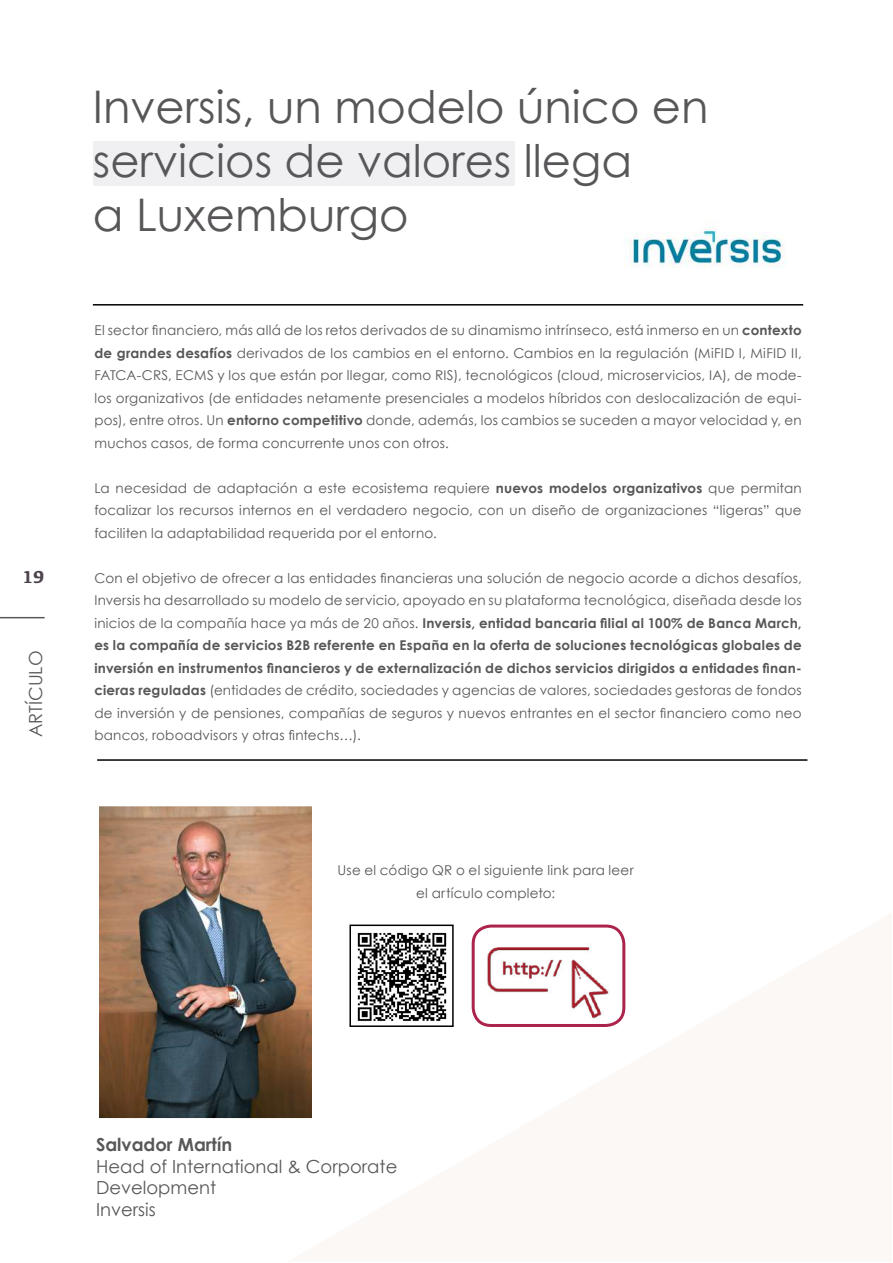
<style>
.page{position:relative;width:893px;height:1263px;background:#fff}
.page>*{position:absolute;margin:0;border:0;box-sizing:border-box;transform-origin:0 0}
.t1{font:45px/54px "Century Gothic";color:#585658}
.t2{font:18px/21.6px "Century Gothic";color:#58585a}
.t3{font:700 18px "Century Gothic";color:#58585a}
.t4{font:700 18px "Kefa";color:#4c434c}
.t5{font:13.5px/22.5px "Century Gothic";letter-spacing:.015em;color:#585658;text-align:justify}
.s1{font-weight:700}
</style>
<div class="page">
<hr style="left:93px;top:304px;width:710px;height:2px;background:#000">
<div style="left:93px;top:141px;width:421px;height:45px;background:#f0f0f2"></div>
<hr style="left:0;top:617px;width:45px;height:1px;background:#58585a">
<hr style="left:97px;top:759px;width:710px;height:2px;background:#000">
<svg style="left:349px;top:924px;width:277px;height:103px"></svg>
<img style="left:99px;top:808px;width:213px;height:308px">
<div style="left:83px;top:799px;width:245px;height:326px;border:8px solid #fff"></div>
<img style="left:624px;top:226px;width:162px;height:42px">
<h2 class="t4" style="left:22px;top:564px;width:24px">19</h2>
<h2 class="t2" style="left:25px;top:737px;width:88px;rotate:-90deg">ARTÍCULO</h2>
<h1 class="t1" style="left:93px;top:79px;width:617px">Inversis, un modelo único en servicios de valores llega<br>a Luxemburgo</h1>
<p class="t5" style="left:94px;top:319px;width:709px">El sector financiero, más allá de los retos derivados de su dinamismo intrínseco, está inmerso en un <span class="s1">contexto de grandes desafíos</span> derivados de los cambios en el entorno. Cambios en la regulación (MiFID I, MiFID II, FATCA-CRS, ECMS y los que están por llegar, como RIS), tecnológicos (cloud, microservicios, IA), de mode&shy;los organizativos (de entidades netamente presenciales a modelos híbridos con deslocalización de equi&shy;pos), entre otros. Un <span class="s1">entorno competitivo</span> donde, además, los cambios se suceden a mayor velocidad y, en muchos casos, de forma concurrente unos con otros.</p>
<p class="t5" style="left:94px;top:476px;width:709px">La necesidad de adaptación a este ecosistema requiere <span class="s1">nuevos modelos organizativos</span> que permitan focalizar los recursos internos en el verdadero negocio, con un diseño de organizaciones “ligeras” que faciliten la adaptabilidad requerida por el entorno.</p>
<p class="t5" style="left:94px;top:566px;width:709px">Con el objetivo de ofrecer a las entidades financieras una solución de negocio acorde a dichos desafíos, Inversis ha desarrollado su modelo de servicio, apoyado en su plataforma tecnológica, diseñada desde los inicios de la compañía hace ya más de 20 años. <span class="s1">Inversis, entidad bancaria filial al 100% de Banca March, es la compañía de servicios B2B referente en España en la oferta de soluciones tecnológicas globales de inversión en instrumentos financieros y de externalización de dichos servicios dirigidos a entidades finan&shy;cieras reguladas</span> (entidades de crédito, sociedades y agencias de valores, sociedades gestoras de fondos de inversión y de pensiones, compañías de seguros y nuevos entrantes en el sector financiero como neo bancos, roboadvisors y otras fintechs…).</p>
<p class="t5" style="left:338px;top:859px;width:298px;text-align:center">Use el código QR o el siguiente link para leer el artículo completo:</p>
<h2 class="t3" style="left:96px;top:1133px;width:138px">Salvador Martín</h2>
<h2 class="t2" style="left:96px;top:1155px;width:303px">Head of International &amp; Corporate<br>Development<br>Inversis</h2>
</div>
